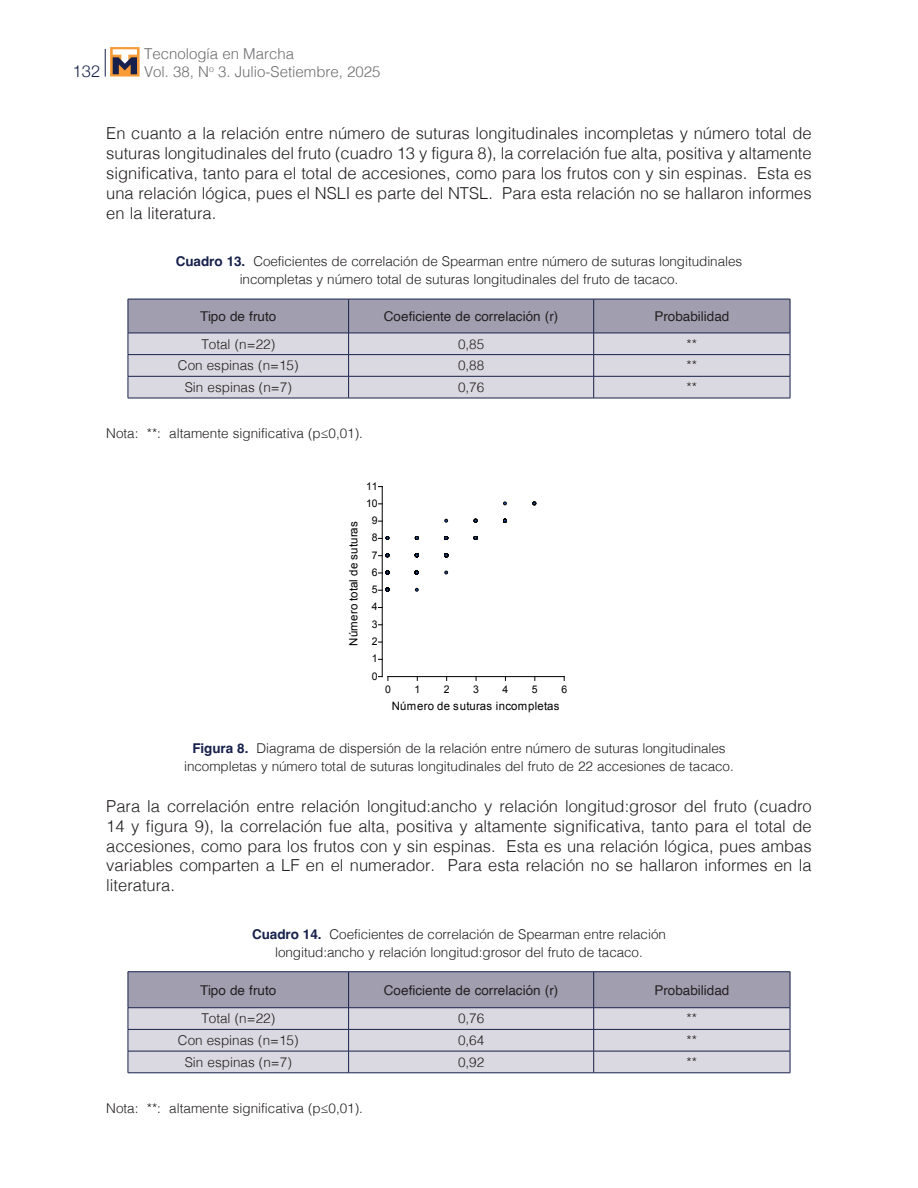
<style>
.page{position:relative;width:918px;height:1188px;background:#fff}
.page>*{position:absolute;margin:0;border:0;box-sizing:border-box;transform-origin:0 0}
.t1{font:300 16.5px/19.8px "Helvetica";color:#231f20;text-align:justify}
.t2{font:300 16.5px "Helvetica Neue";color:#17214b}
.t3{font:300 15px/18px "Helvetica";color:#6c6d70}
.t4{font:300 13.5px/18px "Helvetica";letter-spacing:-.005em;color:#231f20;text-align:center}
.t5{font:13.5px "Helvetica";color:#231f20}
.t6{font:11.55px "Arial";letter-spacing:.025em;color:#000001}
.t7{font:11.4px "Arial";letter-spacing:.025em;color:#000001}
.t8{font:10.5px "Arial";color:#000001}
.s1{font-weight:700;color:#17214b}
</style>
<div class="page">
<svg style="left:105px;top:49px;width:1px;height:28px"></svg>
<svg style="left:110px;top:47px;width:30px;height:30px"></svg>
<svg style="left:113px;top:49px;width:24px;height:25px"></svg>
<svg style="left:128px;top:299px;width:663px;height:99px"></svg>
<hr style="left:128px;top:398px;width:221px;height:1px;background:#17214b">
<hr style="left:349px;top:398px;width:245px;height:1px;background:#17214b">
<hr style="left:594px;top:398px;width:196px;height:1px;background:#17214b">
<hr style="left:388px;top:676px;width:176px;height:1px;background:#000001">
<svg style="left:378px;top:676px;width:10px;height:4px"></svg>
<hr style="left:382px;top:487px;width:1px;height:190px;background:#000001">
<svg style="left:415px;top:588px;width:4px;height:4px"></svg>
<svg style="left:444px;top:571px;width:4px;height:3px"></svg>
<svg style="left:378px;top:536px;width:11px;height:4px"></svg>
<svg style="left:444px;top:519px;width:4px;height:4px"></svg>
<svg style="left:503px;top:501px;width:4px;height:4px"></svg>
<svg style="left:415px;top:536px;width:4px;height:4px"></svg>
<svg style="left:532px;top:501px;width:4px;height:4px"></svg>
<svg style="left:474px;top:519px;width:3px;height:4px"></svg>
<svg style="left:503px;top:519px;width:4px;height:4px"></svg>
<svg style="left:474px;top:536px;width:3px;height:4px"></svg>
<svg style="left:444px;top:536px;width:4px;height:4px"></svg>
<svg style="left:378px;top:553px;width:11px;height:4px"></svg>
<svg style="left:415px;top:553px;width:4px;height:4px"></svg>
<svg style="left:444px;top:553px;width:4px;height:4px"></svg>
<svg style="left:415px;top:571px;width:4px;height:3px"></svg>
<svg style="left:378px;top:588px;width:11px;height:4px"></svg>
<svg style="left:378px;top:571px;width:11px;height:3px"></svg>
<hr style="left:128px;top:971px;width:221px;height:1px;background:#17214b">
<hr style="left:349px;top:971px;width:245px;height:1px;background:#17214b">
<hr style="left:594px;top:971px;width:196px;height:1px;background:#17214b">
<svg style="left:128px;top:972px;width:663px;height:101px"></svg>
<hr style="left:128px;top:1073px;width:221px;height:1px;background:#17214b">
<hr style="left:349px;top:1073px;width:245px;height:1px;background:#17214b">
<hr style="left:594px;top:1073px;width:196px;height:1px;background:#17214b">
<p class="t2" style="left:73px;top:57px;width:29px">132</p>
<p class="t3" style="left:144px;top:43px;width:238px">Tecnología en Marcha<br>Vol. 38, N<sup>o</sup> 3. Julio-Setiembre, 2025</p>
<p class="t1" style="left:106px;top:122px;width:707px">En cuanto a la relación entre número de suturas longitudinales incompletas y número total de suturas longitudinales del fruto (cuadro 13 y figura 8), la correlación fue alta, positiva y altamente significativa, tanto para el total de accesiones, como para los frutos con y sin espinas. Esta es una relación lógica, pues el NSLI es parte del NTSL. Para esta relación no se hallaron informes en la literatura.</p>
<p class="t4" style="left:176px;top:252px;width:568px"><span class="s1">Cuadro 13.</span> Coeficientes de correlación de Spearman entre número de suturas longitudinales incompletas y número total de suturas longitudinales del fruto de tacaco.</p>
<p class="t5" style="left:200px;top:306px;width:78px">Tipo de fruto</p>
<p class="t5" style="left:384px;top:306px;width:176px">Coeficiente de correlación (r)</p>
<p class="t5" style="left:654px;top:306px;width:77px">Probabilidad</p>
<p class="t4" style="left:201px;top:334px;width:75px">Total (n=22)</p>
<p class="t4" style="left:458px;top:334px;width:28px">0,85</p>
<p class="t4" style="left:687px;top:334px;width:12px">**</p>
<p class="t4" style="left:178px;top:356px;width:122px">Con espinas (n=15)</p>
<p class="t4" style="left:458px;top:356px;width:28px">0,88</p>
<p class="t4" style="left:687px;top:356px;width:12px">**</p>
<p class="t4" style="left:185px;top:377px;width:109px">Sin espinas (n=7)</p>
<p class="t4" style="left:458px;top:377px;width:28px">0,76</p>
<p class="t4" style="left:687px;top:377px;width:12px">**</p>
<p class="t4" style="left:106px;top:423px;width:258px">Nota: **: altamente significativa (p≤0,01).</p>
<p class="t8" style="left:366px;top:479px;width:13px">11</p>
<p class="t7" style="left:346px;top:646px;width:126px;rotate:-90deg">Número total de suturas</p>
<p class="t8" style="left:366px;top:496px;width:13px">10</p>
<p class="t8" style="left:372px;top:514px;width:7px">9</p>
<p class="t8" style="left:372px;top:531px;width:7px">8</p>
<p class="t8" style="left:372px;top:548px;width:7px">7</p>
<p class="t8" style="left:372px;top:565px;width:7px">6</p>
<p class="t8" style="left:372px;top:583px;width:7px">5</p>
<p class="t8" style="left:372px;top:600px;width:7px">4</p>
<p class="t8" style="left:372px;top:617px;width:7px">3</p>
<p class="t8" style="left:372px;top:634px;width:7px">2</p>
<p class="t8" style="left:372px;top:652px;width:7px">1</p>
<p class="t8" style="left:372px;top:669px;width:7px">0</p>
<p class="t8" style="left:385px;top:682px;width:7px">0</p>
<p class="t8" style="left:414px;top:682px;width:7px">1</p>
<p class="t8" style="left:444px;top:682px;width:7px">2</p>
<p class="t8" style="left:473px;top:682px;width:7px">3</p>
<p class="t8" style="left:503px;top:682px;width:7px">4</p>
<p class="t8" style="left:532px;top:682px;width:7px">5</p>
<p class="t8" style="left:561px;top:682px;width:7px">6</p>
<p class="t6" style="left:392px;top:699px;width:169px">Número de suturas incompletas</p>
<p class="t4" style="left:184px;top:738px;width:551px"><span class="s1">Figura 8.</span> Diagrama de dispersión de la relación entre número de suturas longitudinales incompletas y número total de suturas longitudinales del fruto de 22 accesiones de tacaco.</p>
<p class="t1" style="left:106px;top:795px;width:707px">Para la correlación entre relación longitud:ancho y relación longitud:grosor del fruto (cuadro 14 y figura 9), la correlación fue alta, positiva y altamente significativa, tanto para el total de accesiones, como para los frutos con y sin espinas. Esta es una relación lógica, pues ambas variables comparten a LF en el numerador. Para esta relación no se hallaron informes en la literatura.</p>
<p class="t4" style="left:252px;top:924px;width:415px"><span class="s1">Cuadro 14.</span> Coeficientes de correlación de Spearman entre relación longitud:ancho y relación longitud:grosor del fruto de tacaco.</p>
<p class="t5" style="left:200px;top:980px;width:78px">Tipo de fruto</p>
<p class="t5" style="left:384px;top:980px;width:176px">Coeficiente de correlación (r)</p>
<p class="t5" style="left:654px;top:980px;width:77px">Probabilidad</p>
<p class="t4" style="left:201px;top:1009px;width:75px">Total (n=22)</p>
<p class="t4" style="left:458px;top:1009px;width:28px">0,76</p>
<p class="t4" style="left:687px;top:1009px;width:12px">**</p>
<p class="t4" style="left:178px;top:1030px;width:122px">Con espinas (n=15)</p>
<p class="t4" style="left:458px;top:1030px;width:28px">0,64</p>
<p class="t4" style="left:687px;top:1030px;width:12px">**</p>
<p class="t4" style="left:185px;top:1052px;width:109px">Sin espinas (n=7)</p>
<p class="t4" style="left:458px;top:1052px;width:28px">0,92</p>
<p class="t4" style="left:687px;top:1052px;width:12px">**</p>
<p class="t4" style="left:106px;top:1098px;width:258px">Nota: **: altamente significativa (p≤0,01).</p>
</div>
